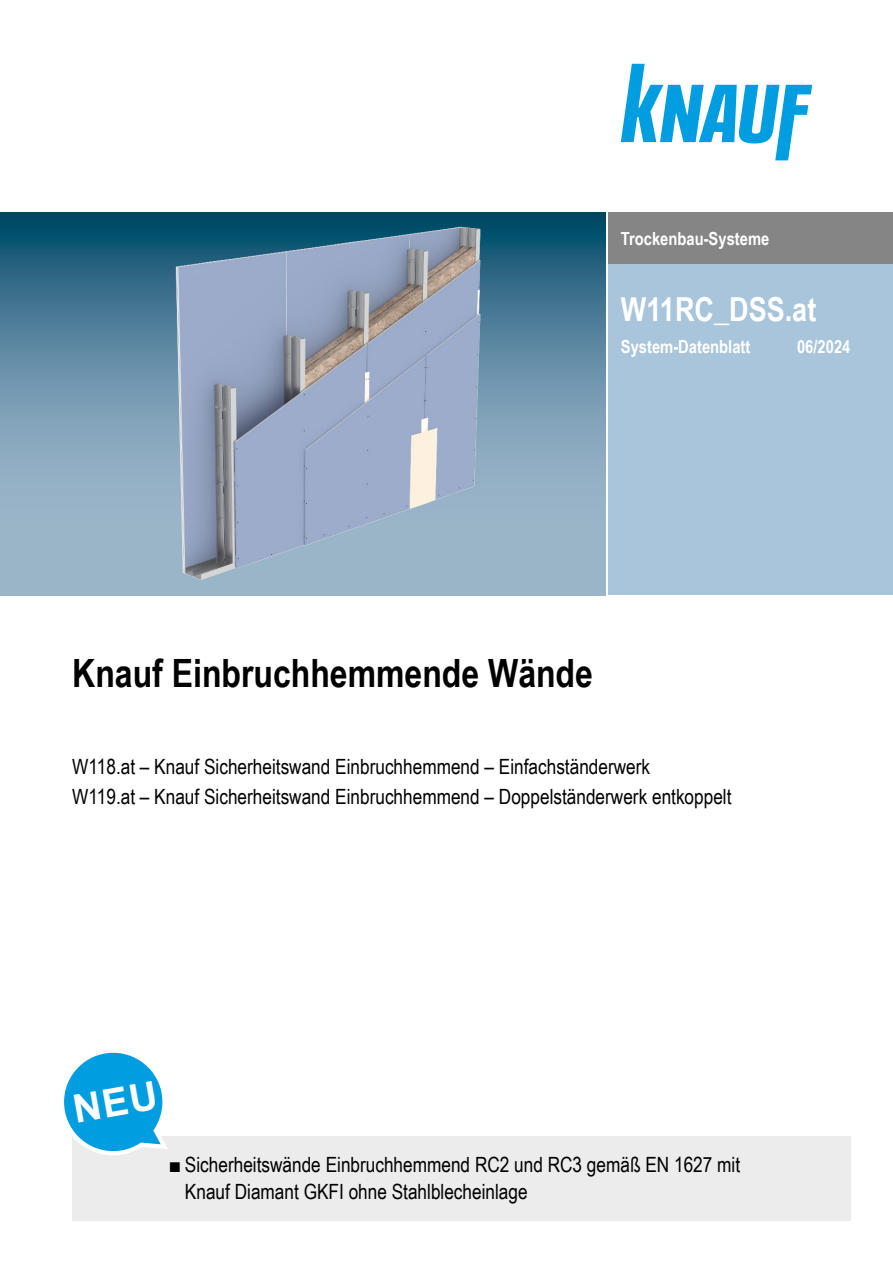
<style>
.page{position:relative;width:893px;height:1263px;background:#fff}
.page>*{position:absolute;margin:0;border:0;box-sizing:border-box;transform-origin:0 0}
.t1{font:700 39px "Arial Narrow";color:#000}
.t2{font:700 33px "Arial Narrow";color:#fff}
.t3{font:21px/27px "Arial Narrow";color:#000}
.t4{font:700 18px "Arial Narrow";color:#fff}
</style>
<div class="page">
<div style="left:72px;top:1136px;width:778px;height:84px;background:#ececec"></div>
<div style="left:608px;top:213px;width:285px;height:382px;background:#a8c5dc"></div>
<div style="left:608px;top:213px;width:285px;height:51px;background:#858585"></div>
<svg style="left:0;top:213px;width:606px;height:382px"></svg>
<img style="left:2px;top:218px;width:589px;height:377px">
<svg style="left:621px;top:64px;width:191px;height:96px"></svg>
<svg style="left:64px;top:1052px;width:104px;height:103px"></svg>
<p class="t4" style="left:621px;top:225px;width:150px">Trockenbau-Systeme</p>
<h2 class="t2" style="left:621px;top:285px;width:197px">W11RC_DSS.at</h2>
<p class="t4" style="left:621px;top:333px;width:131px">System-Datenblatt</p>
<p class="t4" style="left:797px;top:333px;width:55px">06/2024</p>
<h1 class="t1" style="left:72px;top:644px;width:522px">Knauf Einbruchhemmende Wände</h1>
<p class="t3" style="left:72px;top:750px;width:661px;line-height:30px">W118.at – Knauf Sicherheitswand Einbruchhemmend – Einfachständerwerk<br>W119.at – Knauf Sicherheitswand Einbruchhemmend – Doppelständerwerk entkoppelt</p>
<p class="t3" style="left:185px;top:1150px;width:557px;text-indent:-15px">■Sicherheitswände Einbruchhemmend RC2 und RC3 gemäß EN 1627 mit<br>Knauf Diamant GKFI ohne Stahlblecheinlage</p>
</div>
